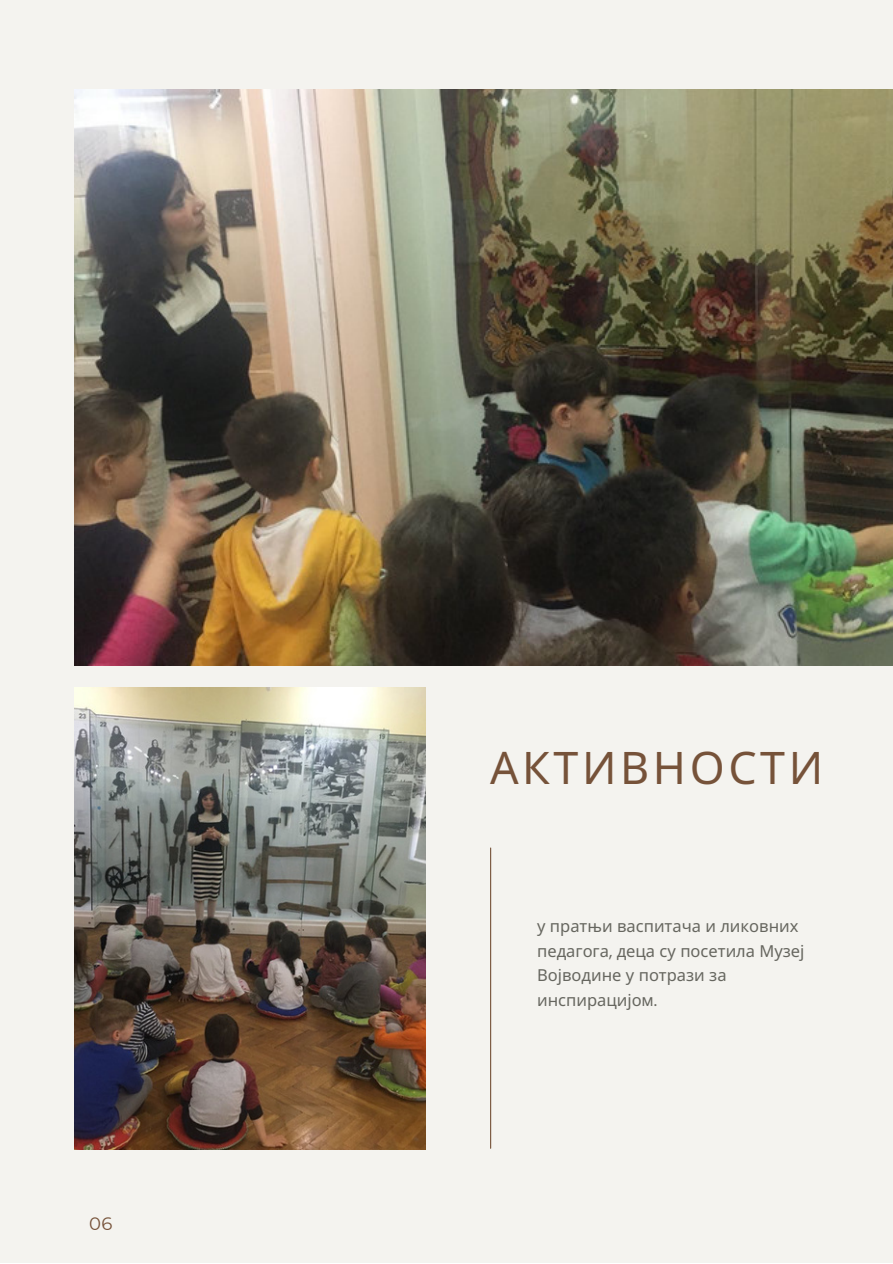
<style>
.page{position:relative;width:893px;height:1264px;background:#fff}
.page>*{position:absolute;margin:0;border:0;box-sizing:border-box;transform-origin:0 0}
.t1{font:44.85px "Noto Sans";letter-spacing:.08em;color:#765239}
.t2{font:18px "Montserrat";color:#765239}
.t3{font:16.5px/24.8px "Noto Sans";color:#66665f}
.s1{font-family:"Poppins"}
</style>
<div class="page">
<div style="left:0;top:0;width:892px;height:1262px;background:#f4f3ef"></div>
<hr style="left:490px;top:848px;width:1px;height:300px;background:#765239">
<img style="left:74px;top:687px;width:351px;height:462px">
<img style="left:74px;top:89px;width:818px;height:576px">
<p class="t2" style="left:89px;top:1211px;width:25px">06</p>
<p class="t1" style="left:490px;top:736px;width:334px">АКТИВНОСТИ</p>
<p class="t3" style="left:537px;top:913px;width:269px">у пратњи васпитача и ликовних педагога<span class="s1">,</span> деца су посетила Музеј<br>Војводине у потрази за инспирацијом<span class="s1">.</span></p>
</div>
